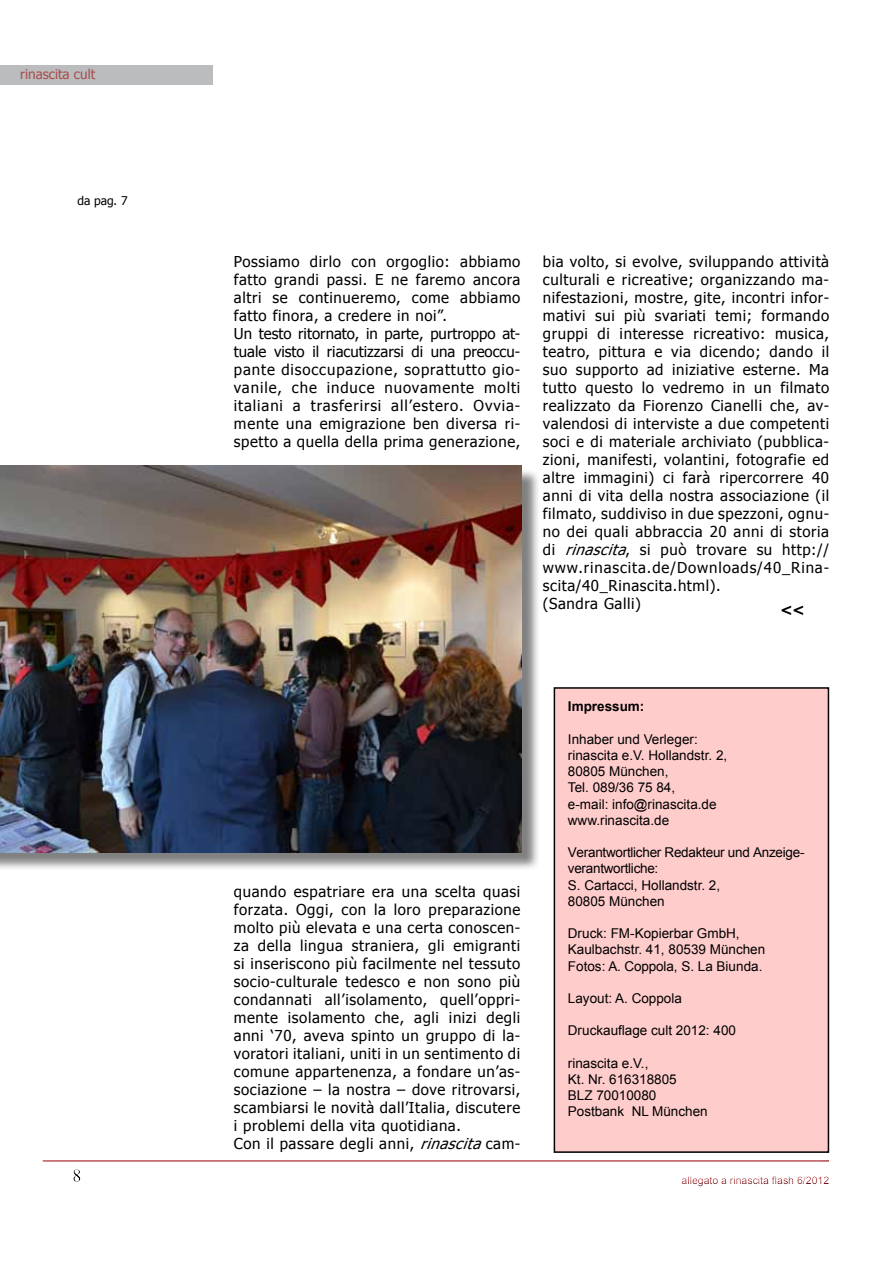
<style>
.page{position:relative;width:893px;height:1263px;background:#fff}
.page>*{position:absolute;margin:0;border:0;box-sizing:border-box;transform-origin:0 0}
.t1{font:15px/18px "Tahoma";letter-spacing:.04em;color:#000}
.t2{font:700 15px "Tahoma";color:#000}
.t3{font:13.5px/16.2px "Arial";color:#000}
.t4{font:13.5px/16.2px "Arial";letter-spacing:-.02em;color:#000}
.t5{font:13.5px "Tahoma";color:#aa4d4d}
.t6{font:700 13.5px "Arial";color:#000}
.t7{font:12px "Tahoma";color:#000}
.t8{font:10.5px "Arial";color:#a10c11}
.s1{font-style:italic}
</style>
<div class="page">
<div style="left:65px;top:1163px;width:26px;height:26px;background:#000;opacity:.75"></div>
<hr style="left:42px;top:1158px;width:789px;height:4px;background:#000;opacity:.75">
<div style="left:676px;top:1173px;width:163px;height:15px;background:#000;opacity:.75"></div>
<div style="left:0;top:65px;width:213px;height:20px;background:#babcbe"></div>
<div style="left:554px;top:688px;width:274px;height:464px;background:#fcc"></div>
<div style="left:554px;top:687px;width:275px;height:466px;border:2px solid #000"></div>
<div style="left:0;top:468px;width:540px;height:403px;background:#000;opacity:.5"></div>
<img style="left:0;top:465px;width:522px;height:387px">
<p class="t5" style="left:20px;top:65px;width:77px">rinascita cult</p>
<p class="t7" style="left:77px;top:192px;width:52px">da pag. 7</p>
<p class="t1" style="left:234px;top:251px;width:288px">Possiamo dirlo con orgoglio: abbiamo fatto grandi passi. E ne faremo ancora altri se continueremo, come abbiamo fatto finora, a credere in noi”.<br>Un testo ritornato, in parte, purtroppo at&shy;tuale visto il riacutizzarsi di una preoccu&shy;pante disoccupazione, soprattutto gio&shy;vanile, che induce nuovamente molti italiani a trasferirsi all’estero. Ovvia&shy;mente una emigrazione ben diversa ri&shy;spetto a quella della prima generazione,</p>
<p class="t1" style="left:543px;top:251px;width:288px">bia volto, si evolve, sviluppando attività culturali e ricreative; organizzando ma&shy;nifestazioni, mostre, gite, incontri infor&shy;mativi sui più svariati temi; formando gruppi di interesse ricreativo: musica, teatro, pittura e via dicendo; dando il suo supporto ad iniziative esterne. Ma tutto questo lo vedremo in un filmato realizzato da Fiorenzo Cianelli che, av&shy;valendosi di interviste a due competenti soci e di materiale archiviato (pubblica&shy;zioni, manifesti, volantini, fotografie ed altre immagini) ci farà ripercorrere 40 anni di vita della nostra associazione (il filmato, suddiviso in due spezzoni, ognu&shy;no dei quali abbraccia 20 anni di storia di <span class="s1">rinascita</span>, si può trovare su http:// www.rinascita.de/Downloads/40_Rina&shy;scita/40_Rinascita.html).<br>(Sandra Galli)</p>
<p class="t2" style="left:780px;top:599px;width:26px">&lt;&lt;</p>
<p class="t1" style="left:234px;top:881px;width:288px">quando espatriare era una scelta quasi forzata. Oggi, con la loro preparazione molto più elevata e una certa conoscen&shy;za della lingua straniera, gli emigranti si inseriscono più facilmente nel tessuto socio-culturale tedesco e non sono più condannati all’isolamento, quell’oppri&shy;mente isolamento che, agli inizi degli anni ‘70, aveva spinto un gruppo di la&shy;voratori italiani, uniti in un sentimento di comune appartenenza, a fondare un’as&shy;sociazione – la nostra – dove ritrovarsi, scambiarsi le novità dall’Italia, discutere i problemi della vita quotidiana.<br>Con il passare degli anni, <span class="s1">rinascita</span>cam-</p>
<p class="t6" style="left:568px;top:698px;width:78px">Impressum:</p>
<p class="t3" style="left:568px;top:731px;width:161px">Inhaber und Verleger: rinascita e.V. Hollandstr. 2,<br>80805 München,<br>Tel. 089/36 75 84,<br>e-mail: info@rinascita.de www.rinascita.de</p>
<p class="t4" style="left:568px;top:844px;width:238px">Verantwortlicher Redakteur und Anzeige&shy;verantwortliche:<br>S. Cartacci, Hollandstr. 2,<br>80805 München</p>
<p class="t3" style="left:568px;top:925px;width:199px">Druck: FM-Kopierbar GmbH,<br>Kaulbachstr. 41, 80539 München<br>Fotos: A. Coppola, S. La Biunda.</p>
<p class="t3" style="left:568px;top:990px;width:116px">Layout: A. Coppola</p>
<p class="t3" style="left:568px;top:1023px;width:170px">Druckauflage cult 2012: 400</p>
<p class="t3" style="left:568px;top:1055px;width:141px">rinascita e.V.,<br>Kt. Nr. 616318805<br>BLZ 70010080<br>Postbank NL München</p>
<p class="t8" style="left:681px;top:1173px;width:149px">allegato a rinascita flash 6/2012</p>
</div>
